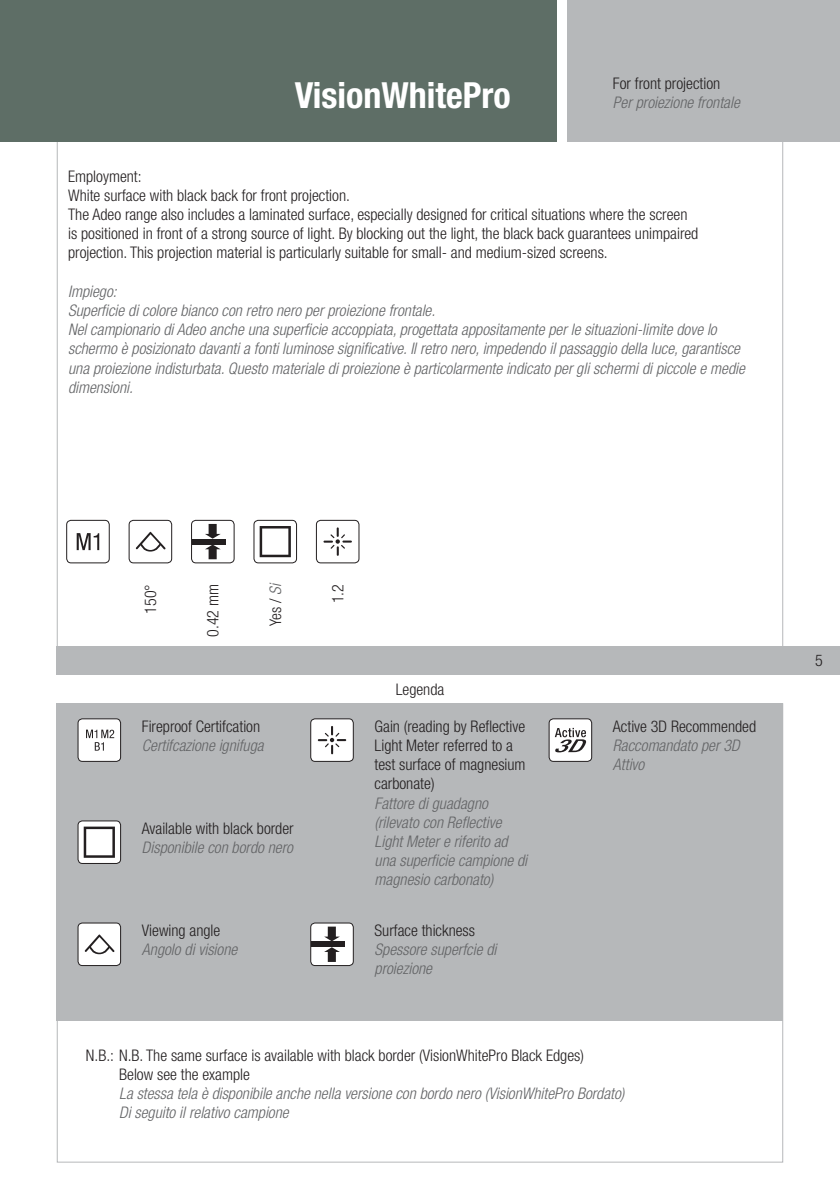
<style>
.page{position:relative;width:840px;height:1191px;background:#fff}
.page>*{position:absolute;margin:0;border:0;box-sizing:border-box;transform-origin:0 0}
.t1{font:700 condensed 36px "Helvetica Neue LT Pro";color:#fff}
.t2{font:italic 300 condensed 16px/19.2px "Helvetica Neue LT Pro";color:#636466}
.t3{font:300 condensed 16px/19.2px "Helvetica Neue LT Pro";color:#231f20}
.s1{font-style:italic;color:#636466}
</style>
<div class="page">
<div style="left:0;top:0;width:556px;height:142px;background:#5e6e66"></div>
<div style="left:567px;top:0;width:272px;height:142px;background:#b6b8ba"></div>
<div style="left:57px;top:703px;width:725px;height:317px;background:#b6b8ba"></div>
<div style="left:57px;top:646px;width:782px;height:29px;background:#b6b8ba"></div>
<div style="left:78px;top:719px;width:42px;height:42px;background:#fff;border-radius:4px"></div>
<div style="left:77px;top:718px;width:44px;height:44px;border:1px solid #231f20;border-radius:4px"></div>
<svg style="left:86px;top:729px;width:28px;height:21px"></svg>
<div style="left:78px;top:821px;width:42px;height:42px;background:#fff;border-radius:4px"></div>
<div style="left:77px;top:820px;width:44px;height:44px;border:1px solid #231f20;border-radius:4px"></div>
<svg style="left:84px;top:826px;width:31px;height:31px"></svg>
<div style="left:78px;top:923px;width:42px;height:42px;background:#fff;border-radius:4px"></div>
<div style="left:77px;top:922px;width:44px;height:44px;border:1px solid #231f20;border-radius:4px"></div>
<svg style="left:85px;top:934px;width:29px;height:20px"></svg>
<div style="left:310px;top:719px;width:43px;height:42px;background:#fff;border-radius:4px"></div>
<div style="left:310px;top:718px;width:43px;height:44px;border:1px solid #231f20;border-radius:4px"></div>
<svg style="left:317px;top:726px;width:29px;height:28px"></svg>
<div style="left:310px;top:923px;width:43px;height:42px;background:#fff;border-radius:4px"></div>
<div style="left:310px;top:922px;width:43px;height:44px;border:1px solid #231f20;border-radius:4px"></div>
<div style="left:311px;top:941px;width:34px;height:6px;background:#231f20"></div>
<svg style="left:324px;top:926px;width:16px;height:36px"></svg>
<div style="left:549px;top:719px;width:42px;height:42px;background:#fff;border-radius:4px"></div>
<div style="left:548px;top:718px;width:44px;height:44px;border:1px solid #231f20;border-radius:4px"></div>
<svg style="left:554px;top:728px;width:33px;height:24px"></svg>
<div style="left:66px;top:520px;width:44px;height:43px;border:1px solid #231f20;border-radius:4px"></div>
<svg style="left:77px;top:533px;width:22px;height:17px"></svg>
<div style="left:128px;top:520px;width:44px;height:43px;border:1px solid #231f20;border-radius:4px"></div>
<svg style="left:136px;top:532px;width:29px;height:19px"></svg>
<div style="left:191px;top:520px;width:43px;height:43px;border:1px solid #231f20;border-radius:4px"></div>
<div style="left:192px;top:539px;width:34px;height:5px;background:#231f20"></div>
<svg style="left:205px;top:524px;width:15px;height:35px"></svg>
<div style="left:253px;top:520px;width:44px;height:43px;border:1px solid #231f20;border-radius:4px"></div>
<svg style="left:259px;top:526px;width:32px;height:31px"></svg>
<div style="left:316px;top:520px;width:43px;height:43px;border:1px solid #231f20;border-radius:4px"></div>
<svg style="left:323px;top:527px;width:28px;height:29px"></svg>
<h1 class="t1" style="left:295px;top:73px;width:217px">VisionWhitePro</h1>
<p class="t3" style="left:612px;top:73px;width:109px">For front projection</p>
<p class="t2" style="left:612px;top:93px;width:128px">Per proiezione frontale</p>
<p class="t3" style="left:68px;top:166px;width:631px">Employment:<br>White surface with black back for front projection.<br>The Adeo range also includes a laminated surface, especially designed for critical situations where the screen is positioned in front of a strong source of light. By blocking out the light, the black back guarantees unimpaired projection. This projection material is particularly suitable for small- and medium-sized screens.</p>
<p class="t2" style="left:68px;top:282px;width:678px">Impiego:<br>Superficie di colore bianco con retro nero per proiezione frontale.<br>Nel campionario di Adeo anche una superficie accoppiata, progettata appositamente per le situazioni-limite dove lo schermo è posizionato davanti a fonti luminose significative. Il retro nero, impedendo il passaggio della luce, garantisce una proiezione indisturbata. Questo materiale di proiezione è particolarmente indicato per gli schermi di piccole e medie dimensioni.</p>
<p class="t3" style="left:141px;top:613px;width:31px;rotate:-90deg">150°</p>
<p class="t3" style="left:203px;top:637px;width:54px;rotate:-90deg">0.42 mm</p>
<p class="t3" style="left:265px;top:626px;width:45px;rotate:-90deg">Yes / <span class="s1">Si</span></p>
<p class="t3" style="left:328px;top:603px;width:21px;rotate:-90deg">1.2</p>
<p class="t3" style="left:142px;top:716px;width:120px">Fireproof Certifcation</p>
<p class="t2" style="left:142px;top:736px;width:123px">Certifcazione ignifuga</p>
<p class="t3" style="left:142px;top:818px;width:153px">Available with black border</p>
<p class="t2" style="left:142px;top:838px;width:152px">Disponibile con bordo nero</p>
<p class="t3" style="left:142px;top:920px;width:80px">Viewing angle</p>
<p class="t2" style="left:142px;top:940px;width:97px">Angolo di visione</p>
<p class="t3" style="left:395px;top:679px;width:50px">Legenda</p>
<p class="t3" style="left:374px;top:716px;width:152px">Gain (reading by Reflective<br>Light Meter referred to a test surface of magnesium carbonate)</p>
<p class="t2" style="left:374px;top:793px;width:154px">Fattore di guadagno (rilevato con Reflective<br>Light Meter e riferito ad una superficie campione di magnesio carbonato)</p>
<p class="t3" style="left:374px;top:920px;width:102px">Surface thickness</p>
<p class="t2" style="left:374px;top:940px;width:123px">Spessore superfcie di proiezione</p>
<p class="t3" style="left:612px;top:716px;width:145px">Active 3D Recommended</p>
<p class="t2" style="left:612px;top:736px;width:128px">Raccomandato per 3D<br>Attivo</p>
<p class="t3" style="left:119px;top:1045px;width:466px;text-indent:-33px">N.B.: N.B. The same surface is available with black border (VisionWhitePro Black Edges)<br>Below see the example</p>
<p class="t2" style="left:119px;top:1084px;width:506px">La stessa tela è disponibile anche nella versione con bordo nero (VisionWhitePro Bordato)<br>Di seguito il relativo campione</p>
<p class="t3" style="left:814px;top:651px;width:9px">5</p>
</div>
